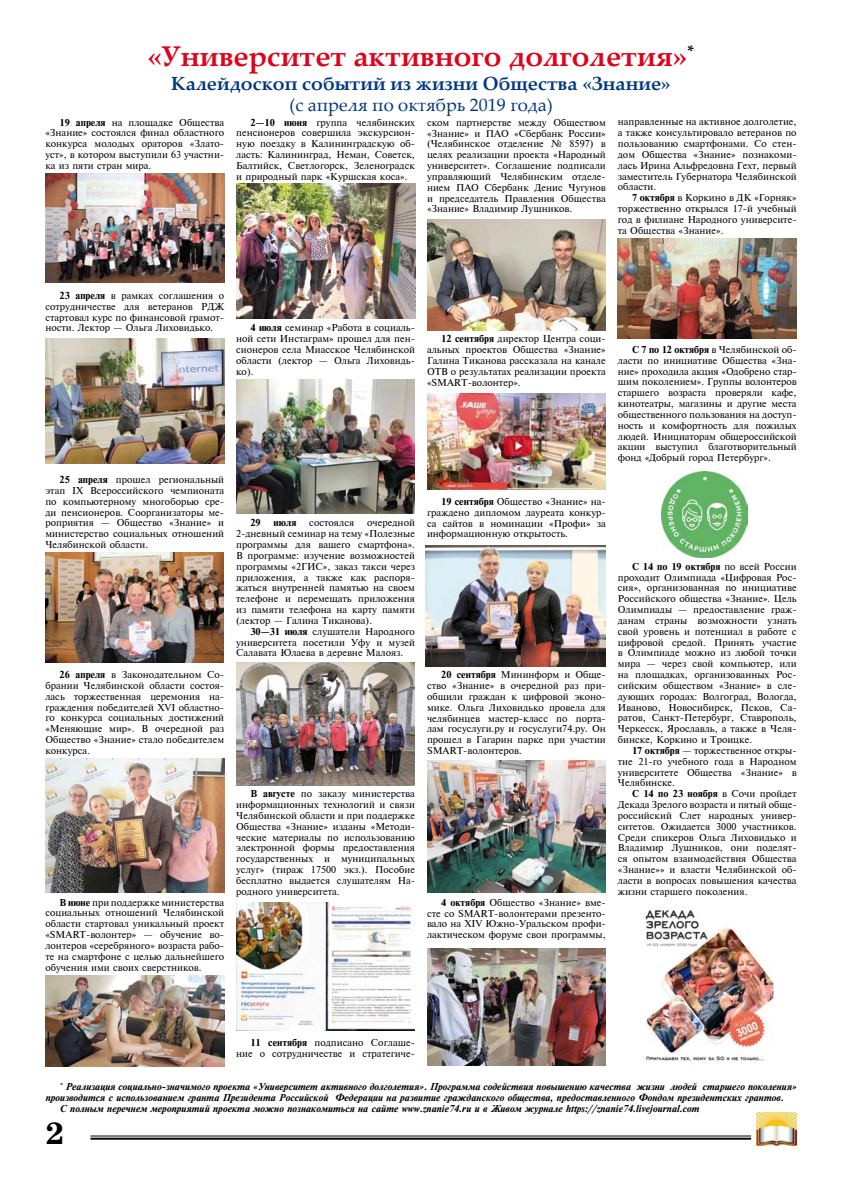
<style>
.page{position:relative;width:842px;height:1191px;background:#fff}
.page>*{position:absolute;margin:0;border:0;box-sizing:border-box;transform-origin:0 0}
.t1{font:700 31px "School";color:#000}
.t2{font:700 28.5px "Palatino Linotype";color:#e2001a}
.t3{font:700 19px "Palatino Linotype";color:#003882}
.t4{font:18px "Palatino Linotype";color:#003882}
.t5{font:9.5px/10.8px "Newton C";color:#000;text-align:justify}
.t6{font:italic 9.5px "Newton C Bold";color:#000}
.t7{font:9.5px "Newton C Bold";color:#000}
.s1{font-family:"Newton C Bold"}
.s2{font-family:"Newton C"}
</style>
<div class="page">
<hr style="left:90px;top:1135px;width:661px;height:1px;background:#000">
<hr style="left:90px;top:1137px;width:661px;height:2px;background:#000">
<img style="left:756px;top:1112px;width:41px;height:33px">
<img style="left:45px;top:174px;width:179px;height:108px">
<img style="left:45px;top:338px;width:179px;height:125px">
<img style="left:45px;top:552px;width:179px;height:110px">
<img style="left:45px;top:758px;width:179px;height:134px">
<img style="left:236px;top:184px;width:179px;height:134px">
<img style="left:236px;top:379px;width:179px;height:134px">
<img style="left:236px;top:663px;width:179px;height:123px">
<img style="left:427px;top:761px;width:179px;height:132px">
<img style="left:427px;top:948px;width:179px;height:117px">
<img style="left:618px;top:238px;width:179px;height:101px">
<img style="left:662px;top:471px;width:86px;height:86px">
<img style="left:45px;top:975px;width:179px;height:91px">
<img style="left:236px;top:902px;width:179px;height:128px">
<img style="left:427px;top:394px;width:179px;height:95px">
<img style="left:427px;top:219px;width:179px;height:111px">
<img style="left:425px;top:545px;width:181px;height:121px">
<img style="left:645px;top:906px;width:129px;height:155px">
<h2 class="t2" style="left:147px;top:36px;width:549px">«Университет активного долголетия»<sup>*</sup></h2>
<h3 class="t3" style="left:171px;top:70px;width:501px">Калейдоскоп событий из жизни Общества «Знание»</h3>
<h3 class="t4" style="left:289px;top:92px;width:265px">(с апреля по октябрь 2019 года)</h3>
<p class="t5" style="left:45px;top:117px;width:180px;text-indent:14px"><span class="s1">19 апреля</span> на площадке Общества «Знание» состоялся финал областного конкурса молодых ораторов «Злато&shy;уст», в котором выступили 63 участни&shy;ка из пяти стран мира.</p>
<p class="t5" style="left:236px;top:117px;width:180px;text-indent:14px"><span class="s1">2—10 июня</span> группа челябинских пенсионеров совершила экскурсион&shy;ную поездку в Калининградскую об&shy;ласть: Калининград, Неман, Советск, Балтийск, Светлогорск, Зеленоградск и природный парк «Куршская коса».</p>
<p class="t5" style="left:427px;top:117px;width:180px">ском партнерстве между Обществом «Знание» и ПАО «Сбербанк России» (Челябинское отделение № 8597) в целях реализации проекта «Народный университет». Соглашение подписали управляющий Челябинским отделе&shy;нием ПАО Сбербанк Денис Чугунов и председатель Правления Общества «Знание» Владимир Лушников.</p>
<p class="t5" style="left:618px;top:117px;width:180px">направленные на активное долголетие, а также консультировало ветеранов по пользованию смартфонами. Со стен&shy;дом Общества «Знание» познакоми&shy;лась Ирина Альфредовна Гехт, первый заместитель Губернатора Челябинской области.</p>
<p class="t5" style="left:618px;top:192px;width:180px;text-indent:14px"><span class="s1">7 октября</span> в Коркино в ДК «Горняк» торжественно открылся 17-й учебный год в филиане Народного университе&shy;та Общества «Знание».</p>
<p class="t5" style="left:45px;top:290px;width:180px;text-indent:14px"><span class="s1">23 апреля</span> в рамках соглашения о сотрудничестве для ветеранов РДЖ стартовал курс по финансовой грамот&shy;ности. Лектор — Ольга Лиховидько.</p>
<p class="t5" style="left:236px;top:322px;width:180px;text-indent:14px"><span class="s1">4 июля</span> семинар «Работа в социаль&shy;ной сети Инстаграм» прошел для пен&shy;сионеров села Миасское Челябинской области (лектор — Ольга Лиховидь&shy;ко).</p>
<p class="t5" style="left:427px;top:333px;width:180px;text-indent:14px"><span class="s1">12 сентября</span> директор Центра соци&shy;альных проектов Общества «Знание» Галина Тиканова рассказала на канале ОТВ о результатах реализации проекта «SMART-волонтер».</p>
<p class="t5" style="left:45px;top:474px;width:180px;text-indent:14px"><span class="s1">25 апреля</span> прошел региональный этап IX Всероссийского чемпионата по компьютерному многоборью сре&shy;ди пенсионеров. Соорганизаторы ме&shy;роприятия — Общество «Знание» и министерство социальных отношений Челябинской области.</p>
<p class="t5" style="left:45px;top:669px;width:180px;text-indent:14px"><span class="s1">26 апреля</span> в Законодательном Со&shy;брании Челябинской области состоя&shy;лась торжественная церемония на&shy;граждения победителей XVI областно&shy;го конкурса социальных достижений «Меняющие мир». В очередной раз Общество «Знание» стало победителем конкурса.</p>
<p class="t7" style="left:250px;top:517px;width:12px">29</p>
<p class="t7" style="left:274px;top:517px;width:24px">июля</p>
<p class="t5" style="left:309px;top:517px;width:47px">состоялся</p>
<p class="t5" style="left:236px;top:517px;width:180px;text-indent:131px">очередной 2-дневный семинар на тему «Полезные программы для вашего смартфона».<br>В программе: изучение возможностей программы «2ГИС», заказ такси через приложения, а также как распоря&shy;жаться внутренней памятью на своем телефоне и перемещать приложения из памяти телефона на карту памяти (лектор — Галина Тиканова).</p>
<p class="t5" style="left:236px;top:626px;width:180px;text-indent:14px"><span class="s1">30—31 июля</span> слушатели Народного университета посетили Уфу и музей Салавата Юлаева в деревне Малояз.</p>
<p class="t5" style="left:427px;top:496px;width:180px;text-indent:14px"><span class="s1">19 сентября</span> Общество «Знание» на&shy;граждено дипломом лауреата конкур&shy;са сайтов в номинации «Профи» за информационную открытость.</p>
<p class="t5" style="left:427px;top:669px;width:180px;text-indent:14px"><span class="s1">20 сентября</span> Мининформ и Обще&shy;ство «Знание» в очередной раз при&shy;общили граждан к цифровой эконо&shy;мике. Ольга Лиховидько провела для челябинцев мастер-класс по порта&shy;лам госуслуги.ру и госуслуги74.ру. Он прошел в Гагарин парке при участии SMART-волонтеров.</p>
<p class="t5" style="left:45px;top:896px;width:180px;text-indent:14px"><span class="s1">В июне</span> при поддержке министерства социальных отношений Челябинской области стартовал уникальный проект «SMART-волонтер» — обучение во&shy;лонтеров «серебряного» возраста рабо&shy;те на смартфоне с целью дальнейшего обучения ими своих сверстников.</p>
<p class="t5" style="left:236px;top:788px;width:180px;text-indent:14px"><span class="s1">В августе</span> по заказу министерства информационных технологий и связи Челябинской области и при поддержке Общества «Знание» изданы «Методи&shy;ческие материалы по использованию электронной формы предоставления государственных и муниципальных услуг» (тираж 17500 экз.). Пособие бесплатно выдается слушателям На&shy;родного университета.</p>
<p class="t5" style="left:427px;top:897px;width:180px;text-indent:14px"><span class="s1">4 октября</span> Общество «Знание» вме&shy;сте со SMART-волонтерами презенто&shy;вало на XIV Южно-Уральском профи&shy;лактическом форуме свои программы,</p>
<p class="t5" style="left:618px;top:344px;width:180px;text-indent:14px"><span class="s1">С 7 по 12 октября</span> в Челябинской об&shy;ласти по инициативе Общества «Зна&shy;ние» проходила акция «Одобрено стар&shy;шим поколением». Группы волонтеров старшего возраста проверяли кафе, кинотеатры, магазины и другие места общественного пользования на доступ&shy;ность и комфортность для пожилых людей. Инициаторам общероссийской акции выступил благотворительный фонд «Добрый город Петербург».</p>
<p class="t7" style="left:632px;top:560px;width:166px">С 14 по 19 октября <span class="s2">по всей России</span></p>
<p class="t5" style="left:618px;top:571px;width:180px">проходит Олимпиада «Цифровая Рос&shy;сия», организованная по инициативе Российского общества «Знание». Цель Олимпиады — предоставление граж&shy;данам страны возможности узнать свой уровень и потенциал в работе с цифровой средой. Принять участие в Олимпиаде можно из любой точки мира — через свой компьютер, или на площадках, организованных Рос&shy;сийским обществом «Знание» в сле&shy;дующих городах: Волгоград, Вологда, Иваново, Новосибирск, Псков, Са&shy;ратов, Санкт-Петербург, Ставрополь, Черкесск, Ярославль, а также в Челя&shy;бинске, Коркино и Троицке.</p>
<p class="t5" style="left:618px;top:745px;width:180px;text-align:left;text-indent:14px"><span class="s1">17 октября</span> — торжественное откры&shy;тие 21-го учебного года в Народном университете Общества «Знание» в<br>Челябинске.</p>
<p class="t7" style="left:632px;top:788px;width:166px">С 14 по 23 ноября <span class="s2">в Сочи пройдет</span></p>
<p class="t5" style="left:618px;top:799px;width:180px;text-align:left">Декада Зрелого возраста и пятый обще&shy;российский Слет народных универ&shy;ситетов. Ожидается 3000 участников.<br>Среди спикеров Ольга Лиховидько и Владимир Лушников, они поделят&shy;ся опытом взаимодействия Общества «Знание»» и власти Челябинской об&shy;ласти в вопросах повышения качества жизни старшего поколения.</p>
<p class="t5" style="left:236px;top:1037px;width:180px;text-align:right"><span class="s1">11 сентября</span> подписано Соглаше&shy;ние о сотрудничестве и стратегиче-</p>
<p class="t6" style="left:60px;top:1081px;width:739px"><sup>*</sup> Реализация социально-значимого проекта «Университет активного долголетия». Программа содействия повышению качества жизни людей старшего поколения»</p>
<p class="t6" style="left:45px;top:1092px;width:740px">производится с использованием гранта Президента Российской Федерации на развитие гражданского общества, предоставленного Фондом президентских грантов.</p>
<p class="t6" style="left:60px;top:1103px;width:641px">С полным перечнем мероприятий проекта можно познакомиться на сайте www.znanie74.ru и в Живом журнале https://znanie74.livejournal.com</p>
<h1 class="t1" style="left:45px;top:1116px;width:20px">2</h1>
</div>
